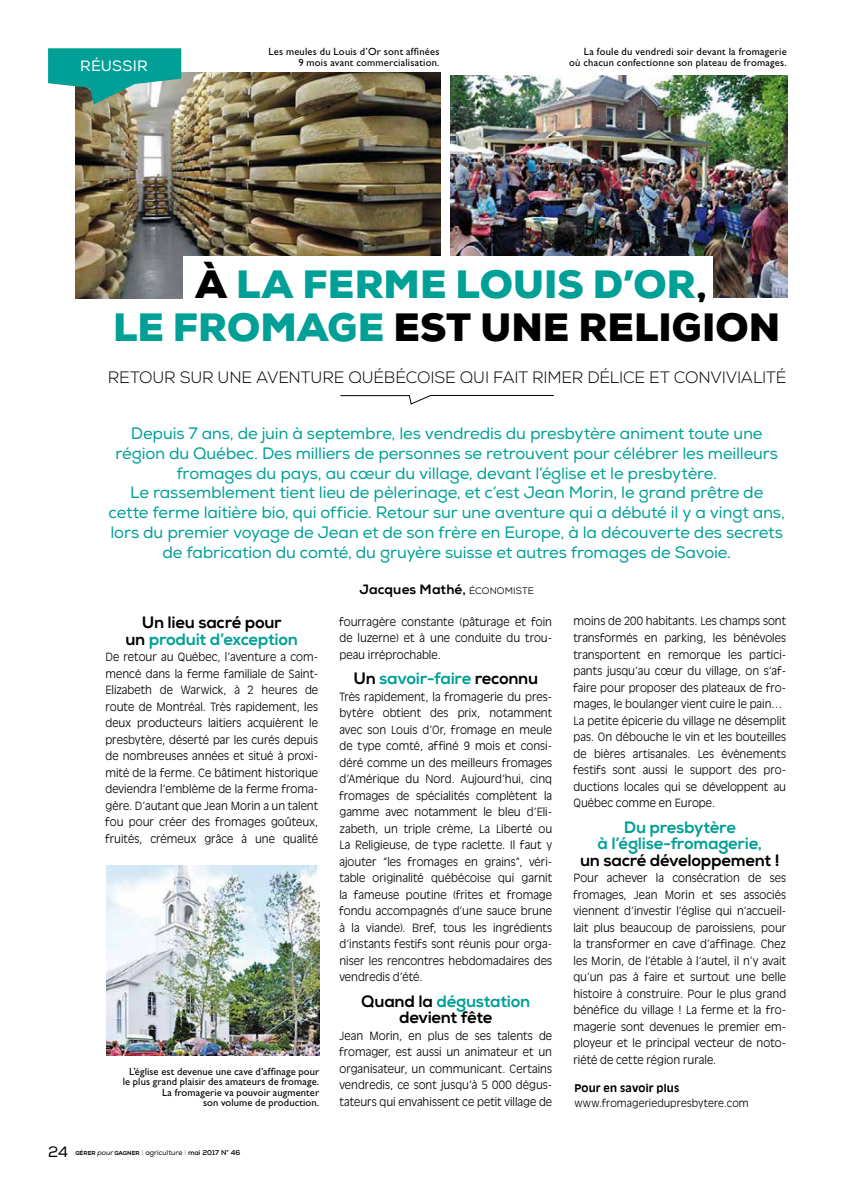
<style>
.page{position:relative;width:851px;height:1191px;background:#fff}
.page>*{position:absolute;margin:0;border:0;box-sizing:border-box;transform-origin:0 0}
.t1{font:900 38.25px/42.9px "Nexa";color:#00a096;text-align:center}
.t2{font:16.5px/19.8px "Nexa";letter-spacing:-.01em;color:#00a096;text-align:center}
.t3{font:16.5px/16.5px "Nexa X Bold";letter-spacing:-.015em;color:#00a096;text-align:center}
.t4{font:300 16.5px "Nexa";letter-spacing:-.01em;color:#000}
.t5{font:16.5px/16.5px "Nexa X Bold";letter-spacing:-.015em;color:#000;text-align:center}
.t6{font:15px "Nexa";letter-spacing:.015em;color:#fff}
.t7{font:15px "Nexa";color:#000}
.t8{font:13.5px "Nexa X Bold";letter-spacing:.01em;color:#000}
.t9{font:300 11.25px/16.5px "Antique Olive Std";letter-spacing:.005em;color:#000;text-align:justify}
.t10{font:10.5px/10.5px "Gill Sans Std";letter-spacing:.015em;color:#000;text-align:right}
.t11{font:300 10.5px "Antique Olive Std";letter-spacing:.01em;color:#000}
.t12{font:700 10.5px "Antique Olive Std";letter-spacing:.015em;color:#000}
.t13{font:5.7px "Nexa X Bold";color:#000}
.s1{color:#000}
.s2{font-family:"Nexa";font-style:italic;font-size:7.05px}
.s3{font-family:"Nexa";font-weight:100;font-size:7.05px}
.s4{font-family:"Nexa";font-size:7.05px}
.s5{font-family:"Nexa";font-weight:700;font-size:7.05px}
.s6{font-family:"Nexa";font-size:9.45px}
.s7{color:#00a096}
</style>
<div class="page">
<img style="left:450px;top:75px;width:337px;height:222px">
<img style="left:75px;top:72px;width:366px;height:226px">
<svg style="left:48px;top:48px;width:133px;height:57px;background:#3eaaa0"></svg>
<svg style="left:340px;top:395px;width:214px;height:10px"></svg>
<div style="left:183px;top:256px;width:529px;height:57px;background:#fff"></div>
<img style="left:106px;top:866px;width:213px;height:189px">
<h3 class="t6" style="left:80px;top:57px;width:69px">RÉUSSIR</h3>
<p class="t10" style="left:268px;top:47px;width:173px">Les meules du Louis d’Or sont affinées<br>9 mois avant commercialisation.</p>
<p class="t10" style="left:569px;top:47px;width:219px">La foule du vendredi soir devant la fromagerie<br>où chacun confectionne son plateau de fromages.</p>
<h1 class="t1" style="left:113px;top:263px;width:668px"><span class="s1">À</span> LA FERME LOUIS D’OR<span class="s1">,<br></span>LE FROMAGE <span class="s1">EST UNE RELIGION</span></h1>
<h2 class="t4" style="left:108px;top:368px;width:680px">RETOUR SUR UNE AVENTURE QUÉBÉCOISE QUI FAIT RIMER DÉLICE ET CONVIVIALITÉ</h2>
<p class="t2" style="left:109px;top:423px;width:677px">Depuis 7 ans, de juin à septembre, les vendredis du presbytère animent toute une région du Québec. Des milliers de personnes se retrouvent pour célébrer les meilleurs fromages du pays, au cœur du village, devant l’église et le presbytère.<br>Le rassemblement tient lieu de pèlerinage, et c’est Jean Morin, le grand prêtre de cette ferme laitière bio, qui officie. Retour sur une aventure qui a débuté il y a vingt ans, lors du premier voyage de Jean et de son frère en Europe, à la découverte des secrets de fabrication du comté, du gruyère suisse et autres fromages de Savoie.</p>
<h2 class="t3" style="left:125px;top:614px;width:174px"><span class="s1">Un lieu sacré pour<br>un</span> produit d’exception</h2>
<p class="t9" style="left:105px;top:649px;width:214px">De retour au Québec, l’aventure a com&shy;mencé dans la ferme familiale de Saint-Elizabeth de Warwick, à 2 heures de route de Montréal. Très rapidement, les deux producteurs laitiers acquièrent le presbytère, déserté par les curés depuis de nombreuses années et situé à proxi&shy;mité de la ferme. Ce bâtiment historique deviendra l’emblème de la ferme froma&shy;gère. D’autant que Jean Morin a un talent fou pour créer des fromages goûteux, fruités, crémeux grâce à une qualité</p>
<p class="t10" style="left:123px;top:1066px;width:198px">L’église est devenue une cave d’affinage pour le plus grand plaisir des amateurs de fromage.<br>La fromagerie va pouvoir augmenter<br>son volume de production.</p>
<h3 class="t7" style="left:48px;top:1142px;width:22px">24</h3>
<p class="t13" style="left:75px;top:1149px;width:166px">GÉRER <span class="s2">pour</span> GAGNER <span class="s3">I</span> <span class="s4">agriculture</span> <span class="s3">I</span> <span class="s5">mai 2017 N° 46</span></p>
<p class="t8" style="left:359px;top:581px;width:176px">Jacques Mathé, <span class="s6">ÉCONOMISTE</span></p>
<p class="t9" style="left:339px;top:613px;width:214px">fourragère constante (pâturage et foin de luzerne) et à une conduite du trou&shy;peau irréprochable.</p>
<h2 class="t3" style="left:353px;top:670px;width:186px"><span class="s1">Un</span> savoir-faire <span class="s1">reconnu</span></h2>
<p class="t9" style="left:339px;top:688px;width:214px">Très rapidement, la fromagerie du pres&shy;bytère obtient des prix, notamment avec son Louis d’Or, fromage en meule de type comté, affiné 9 mois et consi&shy;déré comme un des meilleurs fromages d’Amérique du Nord. Aujourd’hui, cinq fromages de spécialités complètent la gamme avec notamment le bleu d’Eli&shy;zabeth, un triple crème, La Liberté ou La Religieuse, de type raclette. Il faut y ajouter “les fromages en grains”, véri&shy;table originalité québécoise qui garnit la fameuse poutine (frites et fromage fondu accompagnés d’une sauce brune à la viande). Bref, tous les ingrédients d’instants festifs sont réunis pour orga&shy;niser les rencontres hebdomadaires des vendredis d’été.</p>
<h2 class="t5" style="left:361px;top:993px;width:171px">Quand la <span class="s7">dégustation </span>devient fête</h2>
<p class="t9" style="left:339px;top:1027px;width:214px">Jean Morin, en plus de ses talents de fromager, est aussi un animateur et un organisateur, un communicant. Certains vendredis, ce sont jusqu’à 5 000 dégus&shy;tateurs qui envahissent ce petit village de</p>
<p class="t9" style="left:573px;top:613px;width:214px;text-align:left">moins de 200 habitants. Les champs sont transformés en parking, les bénévoles transportent en remorque les partici&shy;pants jusqu’au cœur du village, on s’af&shy;faire pour proposer des plateaux de fro&shy;mages, le boulanger vient cuire le pain… La petite épicerie du village ne désemplit pas. On débouche le vin et les bouteilles de bières artisanales. Les évènements festifs sont aussi le support des pro&shy;ductions locales qui se développent au Québec comme en Europe.</p>
<h2 class="t3" style="left:597px;top:819px;width:166px">Du presbytère<br>à l’église-fromagerie,</h2>
<h2 class="t5" style="left:580px;top:852px;width:201px">un sacré développement !</h2>
<p class="t9" style="left:573px;top:870px;width:214px">Pour achever la consécration de ses fromages, Jean Morin et ses associés viennent d’investir l’église qui n’accueil&shy;lait plus beaucoup de paroissiens, pour la transformer en cave d’affinage. Chez les Morin, de l’étable à l’autel, il n’y avait qu’un pas à faire et surtout une belle histoire à construire. Pour le plus grand bénéfice du village ! La ferme et la fro&shy;magerie sont devenues le premier em&shy;ployeur et le principal vecteur de noto&shy;riété de cette région rurale.</p>
<p class="t12" style="left:574px;top:1081px;width:106px">Pour en savoir plus</p>
<p class="t11" style="left:574px;top:1096px;width:176px">www.fromageriedupresbytere.com</p>
</div>
